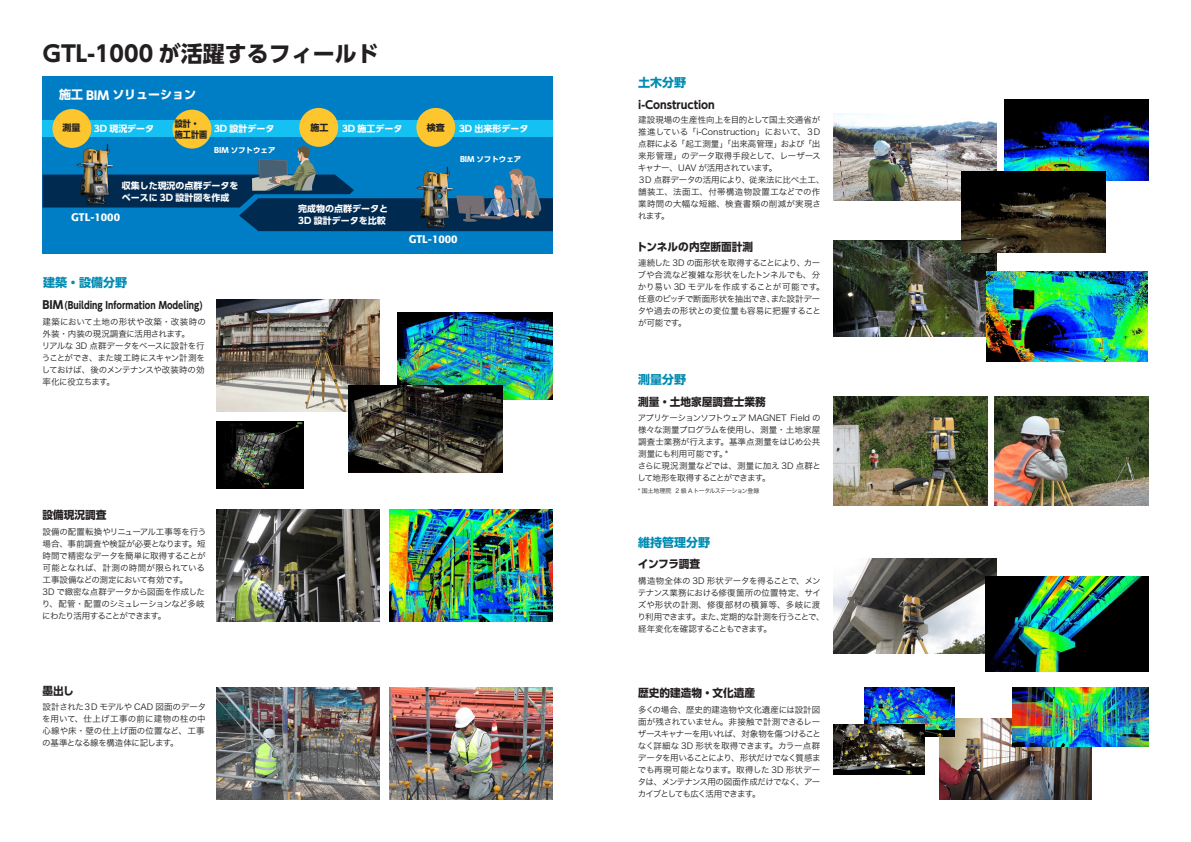
<style>
.page{position:relative;width:1191px;height:842px;background:#fff}
.page>*{position:absolute;margin:0;border:0;box-sizing:border-box;transform-origin:0 0}
.t1{font:700 22px "UD Shin Go Pro";color:#231f20}
.t2{font:700 12px "UD Shin Go Pro";color:#008bb2}
.t3{font:700 12px "UD Shin Go Pro";color:#fff}
.t4{font:700 11px "UD Shin Go Pro";color:#231f20}
.t5{font:500 11px "Formata Pro";color:#fff}
.t6{font:700 10px "UD Shin Go Pro";color:#231f20;scale:.85 1}
.t7{font:700 9px/12px "UD Shin Go Pro";color:#fff}
.t8{font:700 9px/10.9px "UD Shin Go Pro";color:#231f20;scale:.9 1}
.t9{font:700 9px "UD Shin Go Pro";color:#231f20}
.t10{font:8.5px/12px "Hira Kaku Std N W3";letter-spacing:-.025em;color:#231f20}
.t11{font:8.5px/12px "Hira Kaku Std N W3";color:#231f20}
.t12{font:700 7.5px "UD Shin Go Pro";color:#fff}
.t13{font:6px "Hira Kaku Std N W3";letter-spacing:-.05em;color:#231f20}
.s1{font-size:11px}
</style>
<div class="page">
<div style="left:43px;top:76px;width:510px;height:178px;background:#007ec5"></div>
<svg style="left:43px;top:146px;width:510px;height:85px"></svg>
<div style="left:43px;top:120px;width:510px;height:17px;background:#15c0f2"></div>
<div style="left:299px;top:108px;width:39px;height:39px;background:#fec62e;border-radius:50%"></div>
<div style="left:416px;top:108px;width:39px;height:39px;background:#fec62e;border-radius:50%"></div>
<div style="left:52px;top:109px;width:39px;height:39px;background:#fec62e;border-radius:50%"></div>
<div style="left:172px;top:110px;width:39px;height:39px;background:#fec62e;border-radius:50%"></div>
<img style="left:76px;top:142px;width:39px;height:64px">
<img style="left:415px;top:166px;width:40px;height:64px">
<img style="left:216px;top:299px;width:163px;height:113px">
<img style="left:216px;top:509px;width:163px;height:112px">
<img style="left:833px;top:241px;width:163px;height:95px">
<img style="left:833px;top:558px;width:163px;height:95px">
<img style="left:939px;top:718px;width:152px;height:81px">
<img style="left:1012px;top:687px;width:136px;height:59px">
<img style="left:833px;top:396px;width:154px;height:110px">
<img style="left:994px;top:396px;width:154px;height:110px">
<img style="left:833px;top:113px;width:163px;height:87px">
<img style="left:985px;top:577px;width:163px;height:95px">
<img style="left:864px;top:687px;width:91px;height:50px">
<img style="left:833px;top:725px;width:91px;height:49px">
<img style="left:987px;top:271px;width:160px;height:90px">
<img style="left:216px;top:687px;width:163px;height:112px">
<img style="left:390px;top:509px;width:163px;height:112px">
<img style="left:390px;top:687px;width:163px;height:112px">
<img style="left:397px;top:312px;width:155px;height:87px">
<img style="left:348px;top:385px;width:154px;height:87px">
<img style="left:1004px;top:99px;width:144px;height:81px">
<img style="left:216px;top:422px;width:87px;height:67px">
<img style="left:961px;top:171px;width:145px;height:81px">
<h1 class="t1" style="left:43px;top:36px;width:337px">GTL-1000 が活躍するフィールド</h1>
<h2 class="t3" style="left:59px;top:85px;width:138px">施工 BIM ソリューション</h2>
<p class="t8" style="left:175px;top:118px;width:37px">設計・施工計画</p>
<p class="t9" style="left:63px;top:121px;width:19px">測量</p>
<p class="t7" style="left:94px;top:122px;width:62px">3D 現況データ</p>
<p class="t7" style="left:214px;top:123px;width:62px">3D 設計データ</p>
<p class="t9" style="left:310px;top:120px;width:19px">施工</p>
<p class="t7" style="left:342px;top:122px;width:62px">3D 施工データ</p>
<p class="t9" style="left:427px;top:121px;width:19px">検査</p>
<p class="t7" style="left:459px;top:122px;width:71px">3D 出来形データ</p>
<p class="t12" style="left:214px;top:144px;width:63px">BIM ソフトウェア</p>
<p class="t7" style="left:122px;top:179px;width:118px">収集した現況の点群データをベースに 3D 設計図を作成</p>
<p class="t5" style="left:71px;top:210px;width:50px">GTL-1000</p>
<h2 class="t2" style="left:43px;top:272px;width:85px">建築・設備分野</h2>
<p class="t6" style="left:43px;top:297px;width:190px"><span class="s1">BIM</span>(Building Information Modeling)</p>
<p class="t10" style="left:42px;top:316px;width:165px">建築において土地の形状や改築・改装時の外装・内装の現況調査に活用されます。<br>リアルな 3D 点群データをベースに設計を行うことができ、また竣工時にスキャン計測をしておけば、後のメンテナンスや改装時の効率化に役立ちます。</p>
<p class="t7" style="left:298px;top:203px;width:91px">完成物の点群データと<br>3D 設計データを比較</p>
<p class="t12" style="left:460px;top:153px;width:63px">BIM ソフトウェア</p>
<p class="t5" style="left:409px;top:232px;width:50px">GTL-1000</p>
<p class="t4" style="left:43px;top:506px;width:66px">設備現況調査</p>
<p class="t10" style="left:42px;top:525px;width:166px">設備の配置転換やリニューアル工事等を行う場合、事前調査や検証が必要となります。短時間で精密なデータを簡単に取得することが可能となれば、計測の時間が限られている工事設備などの測定において有効です。<br>3D で緻密な点群データから図面を作成したり、配管・配置のシミュレーションなど多岐にわたり活用することができます。</p>
<p class="t4" style="left:43px;top:681px;width:33px">墨出し</p>
<p class="t11" style="left:42px;top:701px;width:165px">設計された３D モデルや CAD 図面のデータを用いて、仕上げ工事の前に建物の柱の中心線や床・壁の仕上げ面の位置など、工事の基準となる線を構造体に記します。</p>
<h2 class="t2" style="left:638px;top:73px;width:49px">土木分野</h2>
<p class="t4" style="left:638px;top:96px;width:78px">i-Construction</p>
<p class="t11" style="left:637px;top:113px;width:189px">建設現場の生産性向上を目的として国土交通省が推進している「i-Construction」において、３D点群による「起工測量」「出来高管理」および「出来形管理」のデータ取得手段として、レーザースキャナー、UAV が活用されています。<br>３D 点群データの活用により、従来法に比べ土工、舗装工、法面工、付帯構造物設置工などでの作業時間の大幅な短縮、検査書類の削減が実現されます。</p>
<p class="t10" style="left:637px;top:257px;width:188px">連続した 3D の面形状を取得することにより、カーブや合流など複雑な形状をしたトンネルでも、分かり易い 3D モデルを作成することが可能です。任意のピッチで断面形状を抽出でき、また設計データや過去の形状との変位量も容易に把握することが可能です。</p>
<p class="t4" style="left:636px;top:237px;width:118px">トンネルの内空断面計測</p>
<h2 class="t2" style="left:638px;top:370px;width:49px">測量分野</h2>
<p class="t4" style="left:638px;top:393px;width:129px">測量・土地家屋調査士業務</p>
<p class="t10" style="left:637px;top:412px;width:185px">アプリケーションソフトウェア MAGNET Field の様々な測量プログラムを使用し、測量・土地家屋調査士業務が行えます。基準点測量をはじめ公共測量にも利用可能です。*<br>さらに現況測量などでは、測量に加え 3D 点群として地形を取得することができます。</p>
<p class="t13" style="left:638px;top:486px;width:123px">* 国土地理院 2 級 A トータルステーション登録</p>
<h2 class="t2" style="left:638px;top:533px;width:73px">維持管理分野</h2>
<p class="t4" style="left:638px;top:555px;width:64px">インフラ調査</p>
<p class="t10" style="left:637px;top:575px;width:188px">構造物全体の 3D 形状データを得ることで、メンテナンス業務における修復箇所の位置特定、サイズや形状の計測、修復部材の積算等、多岐に渡り利用できます。また、定期的な計測を行うことで、経年変化を確認することもできます。</p>
<p class="t4" style="left:638px;top:684px;width:118px">歴史的建造物・文化遺産</p>
<p class="t10" style="left:638px;top:703px;width:185px;text-align:justify">多くの場合、歴史的建造物や文化遺産には設計図面が残されていません。非接触で計測できるレーザースキャナーを用いれば、対象物を傷つけることなく詳細な 3D 形状を取得できます。カラー点群データを用いることにより、形状だけでなく質感までも再現可能となります。取得した 3D 形状データは、メンテナンス用の図面作成だけでなく、アーカイブとしても広く活用できます。</p>
</div>
